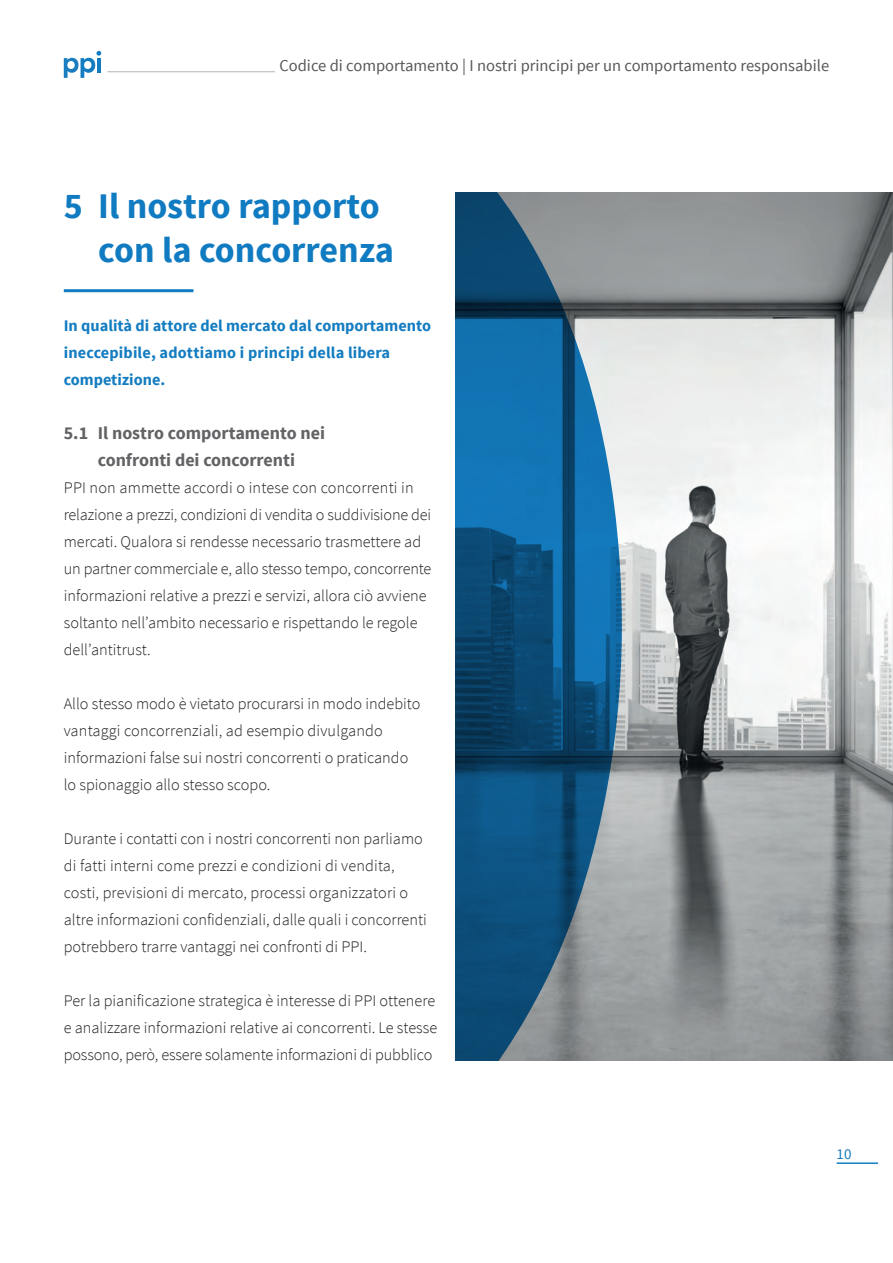
<style>
.page{position:relative;width:893px;height:1263px;background:#fff}
.page>*{position:absolute;margin:0;border:0;box-sizing:border-box;transform-origin:0 0}
.t1{font:700 36px/43.2px "Source Sans Pro";color:#107bc1}
.t2{font:700 18px/27px "Source Sans Pro";color:#636366;text-align:center}
.t3{font:16.5px "Source Sans Pro";color:#57585a}
.t4{font:300 16.2px/27px "Source Sans Pro";color:#231f20}
.t5{font:700 16.2px/27px "Source Sans Pro";color:#147cc1}
.t6{font:15px "Source Sans Pro";color:#147cc1}
</style>
<div class="page">
<img style="left:455px;top:193px;width:438px;height:867px">
<hr style="left:107px;top:71px;width:168px;height:1px;background:#bcbdc0">
<svg style="left:64px;top:51px;width:37px;height:27px"></svg>
<hr style="left:837px;top:1162px;width:41px;height:2px;background:#147cc1">
<hr style="left:64px;top:289px;width:129px;height:3px;background:#107bc1">
<p class="t3" style="left:279px;top:56px;width:551px">Codice di comportamento | I nostri principi per un comportamento responsabile</p>
<h1 class="t1" style="left:98px;top:186px;width:297px;text-indent:-34px">5 Il nostro rapporto con la concorrenza</h1>
<p class="t5" style="left:64px;top:313px;width:369px">In qualità di attore del mercato dal comportamento ineccepibile, adottiamo i principi della libera competizione.</p>
<p class="t2" style="left:64px;top:421px;width:263px">5.1 Il nostro comportamento nei confronti dei concorrenti</p>
<p class="t4" style="left:64px;top:475px;width:369px">PPI non ammette accordi o intese con concorrenti in relazione a prezzi, condizioni di vendita o suddivisione dei mercati. Qualora si rendesse necessario trasmettere ad un partner commerciale e, allo stesso tempo, concorrente informazioni relative a prezzi e servizi, allora ciò avviene soltanto nell’ambito necessario e rispettando le regole dell’antitrust.</p>
<p class="t4" style="left:64px;top:691px;width:358px">Allo stesso modo è vietato procurarsi in modo indebito vantaggi concorrenziali, ad esempio divulgando informazioni false sui nostri concorrenti o praticando lo spionaggio allo stesso scopo.</p>
<p class="t4" style="left:64px;top:826px;width:365px">Durante i contatti con i nostri concorrenti non parliamo di fatti interni come prezzi e condizioni di vendita, costi, previsioni di mercato, processi organizzatori o altre informazioni confidenziali, dalle quali i concorrenti potrebbero trarre vantaggi nei confronti di PPI.</p>
<p class="t4" style="left:64px;top:988px;width:375px;text-align:justify">Per la pianificazione strategica è interesse di PPI ottenere e analizzare informazioni relative ai concorrenti. Le stesse possono, però, essere solamente informazioni di pubblico</p>
<p class="t6" style="left:837px;top:1144px;width:16px">10</p>
</div>
